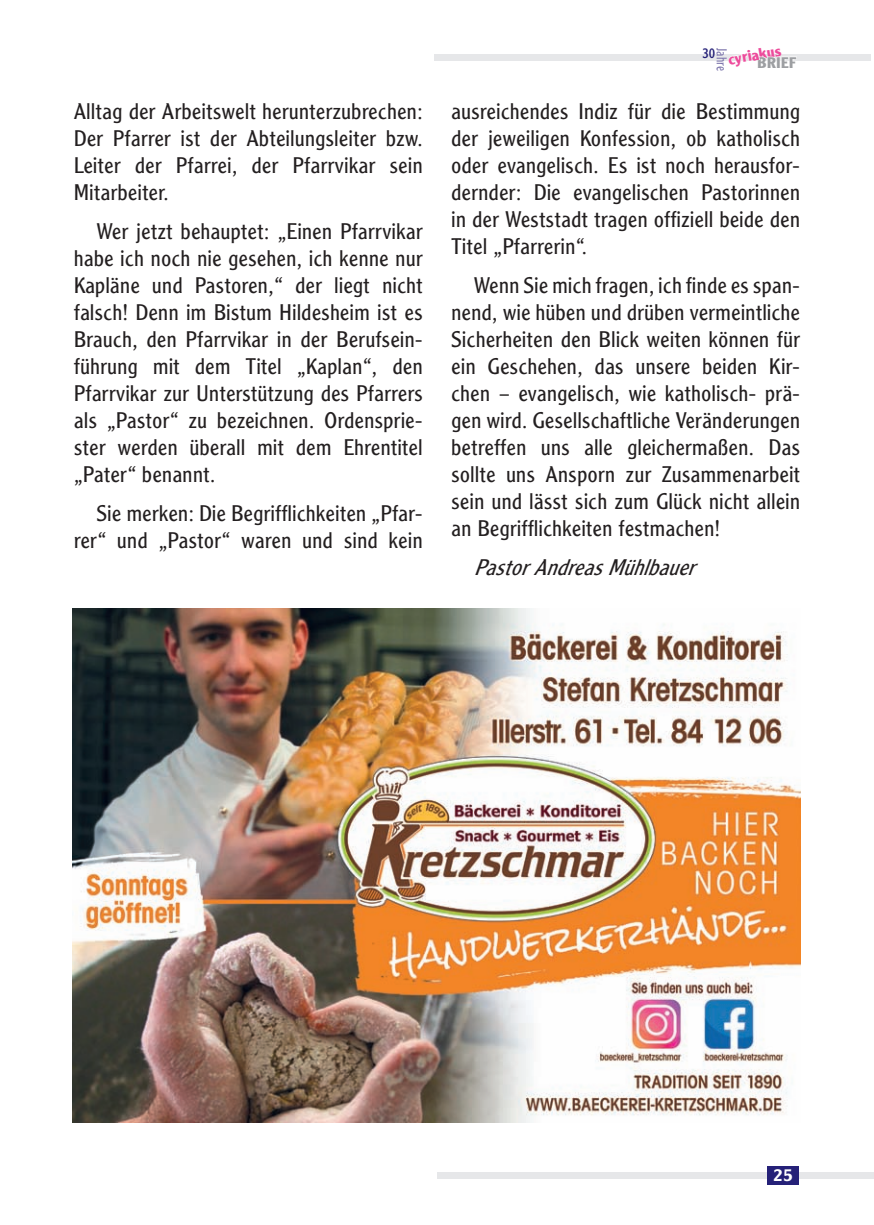
<style>
.page{position:relative;width:874px;height:1225px;background:#fff}
.page>*{position:absolute;margin:0;border:0;box-sizing:border-box;transform-origin:0 0}
.t1{font:300 22px/27px "AT Clearface Gothic";color:#231f20;text-align:justify}
.t2{font:italic 300 22px "AT Clearface Gothic";color:#231f20}
.t3{font:500 17px "AT Clearface Gothic";color:#fff}
.t4{font:700 15px "AT Clearface Gothic";color:#ed4c9c}
.t5{font:700 15px "AT Clearface Gothic";color:#9d9fa2}
.t6{font:300 14px "AT Clearface Gothic";color:#7b74ab;scale:.85 1}
.t7{font:14px "AT Clearface Gothic";color:#252178;scale:.85 1}
</style>
<div class="page">
<div style="left:437px;top:1172px;width:436px;height:6px;background:#e6e7e9"></div>
<div style="left:766px;top:1166px;width:32px;height:18px;background:#252178"></div>
<div style="left:434px;top:55px;width:436px;height:6px;background:#e6e7e9"></div>
<svg style="left:727px;top:54px;width:70px;height:7px"></svg>
<img style="left:73px;top:608px;width:726px;height:515px">
<p class="t1" style="left:74px;top:97px;width:350px">Alltag der Arbeitswelt herunterzubrechen:<br>Der Pfarrer ist der Abteilungsleiter bzw.<br>Leiter der Pfarrei, der Pfarrvikar sein Mitarbeiter.</p>
<p class="t1" style="left:74px;top:217px;width:350px;text-indent:23px">Wer jetzt behauptet: „Einen Pfarrvikar habe ich noch nie gesehen, ich kenne nur Kapläne und Pastoren,“ der liegt nicht falsch! Denn im Bistum Hildesheim ist es Brauch, den Pfarrvikar in der Berufsein&shy;führung mit dem Titel „Kaplan“, den Pfarrvikar zur Unterstützung des Pfarrers als „Pastor“ zu bezeichnen. Ordensprie&shy;ster werden überall mit dem Ehrentitel „Pater“ benannt.</p>
<p class="t1" style="left:74px;top:499px;width:350px;text-align:right">Sie merken: Die Begrifflichkeiten „Pfar&shy;rer“ und „Pastor“ waren und sind kein</p>
<p class="t7" style="left:702px;top:44px;width:17px">30</p>
<p class="t4" style="left:726px;top:50px;width:55px;rotate:-10deg">cyriakus</p>
<p class="t6" style="left:730px;top:48px;width:28px;rotate:90deg">Jahre</p>
<p class="t5" style="left:756px;top:53px;width:41px">BRIEF</p>
<p class="t1" style="left:451px;top:97px;width:350px">ausreichendes Indiz für die Bestimmung der jeweiligen Konfession, ob katholisch oder evangelisch. Es ist noch herausfor&shy;dernder: Die evangelischen Pastorinnen in der Weststadt tragen offiziell beide den Titel „Pfarrerin“.</p>
<p class="t1" style="left:451px;top:271px;width:350px;text-indent:23px">Wenn Sie mich fragen, ich finde es span&shy;nend, wie hüben und drüben vermeintliche Sicherheiten den Blick weiten können für ein Geschehen, das unsere beiden Kir&shy;chen – evangelisch, wie katholisch- prä&shy;gen wird. Gesellschaftliche Veränderungen betreffen uns alle gleichermaßen. Das sollte uns Ansporn zur Zusammenarbeit sein und lässt sich zum Glück nicht allein an Begrifflichkeiten festmachen!</p>
<p class="t2" style="left:473px;top:554px;width:231px">PastorAndreasMühlbauer</p>
<p class="t3" style="left:772px;top:1164px;width:21px">25</p>
</div>
